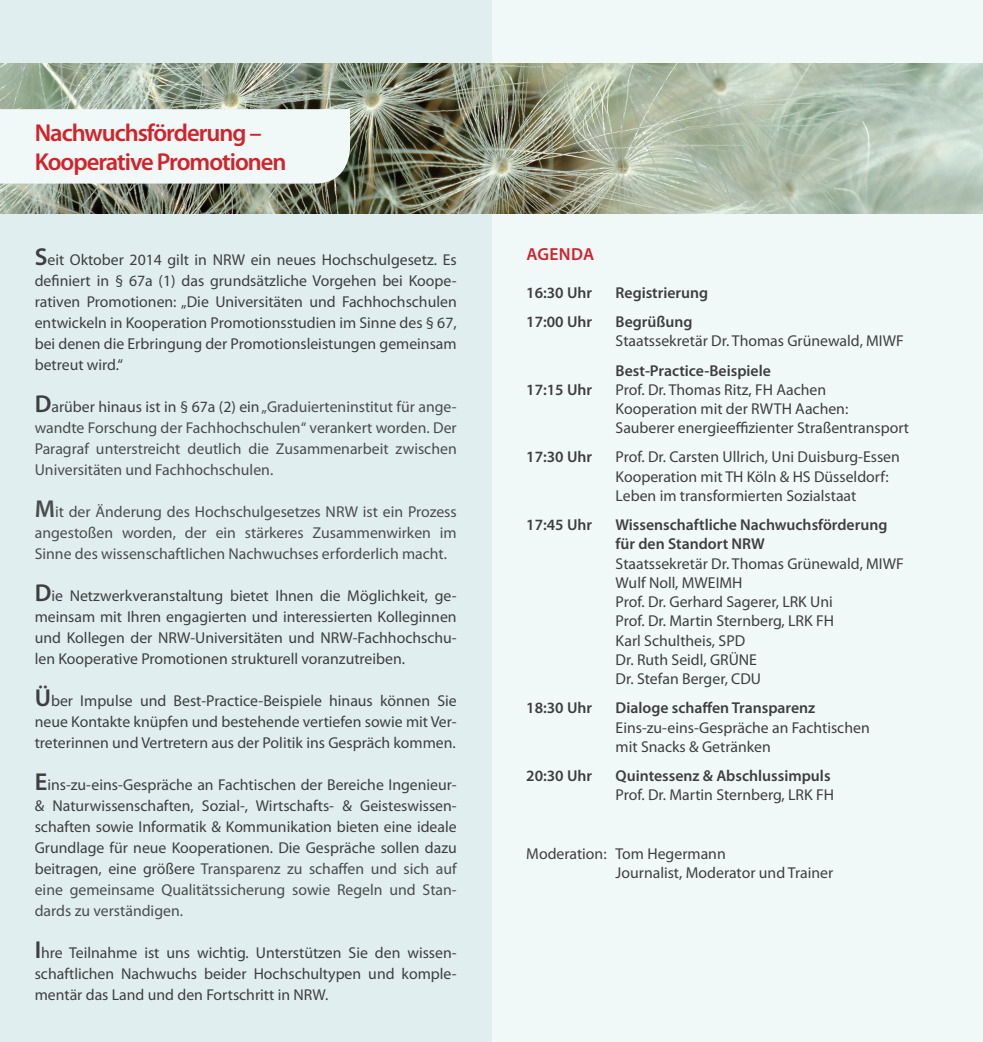
<style>
.page{position:relative;width:983px;height:1042px;background:#fff}
.page>*{position:absolute;margin:0;border:0;box-sizing:border-box;transform-origin:0 0}
.t1{font:600 24.5px/29.4px "Myriad Pro";letter-spacing:-.04em;color:#d1232a}
.t2{font:600 17.5px "Myriad Pro";letter-spacing:.02em;color:#d1232a}
.t3{font:15.75px/21px "Myriad Pro";color:#3e3e3f}
.t4{font:15.75px/21px "Myriad Pro";color:#4b4c4d;text-align:justify}
.t5{font:600 15.75px/19.2px "Myriad Pro";color:#3e3e3f}
.s1{font-weight:600;font-size:24.5px}
.s2{font-weight:600;font-size:24.5px;color:#3e3e3f}
.s3{color:#3e3e3f}
.s4{color:#4b4c4d}
</style>
<div class="page">
<div style="left:491px;top:0;width:491px;height:1042px;background:#f1f8f8"></div>
<div style="left:0;top:0;width:491px;height:1042px;background:#e0eef0"></div>
<img style="left:0;top:63px;width:982px;height:150px">
<div style="left:0;top:109px;width:350px;height:75px;background:#f1f8f8"></div>
<h1 class="t1" style="left:35px;top:118px;width:253px">Nachwuchsförderung –<br>Kooperative Promotionen</h1>
<p class="t3" style="left:35px;top:250px;width:423px;text-align:justify"><span class="s1">S</span>eit Oktober 2014 gilt in NRW ein neues Hochschulgesetz. Es definiert in § 67a (1) das grundsätzliche Vorgehen bei Koope&shy;rativen Promotionen: „Die Universitäten und Fachhochschulen entwickeln in Kooperation Promotionsstudien im Sinne des § 67, bei denen die Erbringung der Promotionsleistungen gemeinsam betreut wird.“</p>
<p class="t4" style="left:35px;top:397px;width:423px"><span class="s2">D</span><span class="s3">arüber hinaus ist in § 67a (2) ein</span> „Graduierteninstitut für ange&shy;wandte Forschung der Fachhochschulen“ verankert worden. Der Paragraf unterstreicht deutlich die Zusammenarbeit zwischen Universitäten und Fachhochschulen.</p>
<p class="t4" style="left:35px;top:502px;width:423px"><span class="s1">M</span>it der Änderung des Hochschulgesetzes NRW ist ein Prozess angestoßen worden, der ein stärkeres Zusammenwirken im Sinne des wissenschaftlichen Nachwuchses erforderlich macht.</p>
<p class="t3" style="left:35px;top:586px;width:423px;text-align:justify"><span class="s1">D</span>ie Netzwerkveranstaltung bietet Ihnen die Möglichkeit, ge&shy;meinsam mit Ihren engagierten und interessierten Kolleginnen und Kollegen der NRW-Universitäten und NRW-Fachhochschu&shy;len Kooperative Promotionen strukturell voranzutreiben.</p>
<p class="t3" style="left:35px;top:691px;width:423px;text-align:justify"><span class="s1">Ü</span>ber Impulse und Best-Practice-Beispiele hinaus können Sie neue Kontakte knüpfen und bestehende vertiefen sowie mit Ver&shy;treterinnen und Vertretern aus der Politik ins Gespräch kommen.</p>
<p class="t3" style="left:35px;top:775px;width:423px;text-align:justify"><span class="s1">E</span>ins-zu-eins-Gespräche an Fachtischen der Bereiche Ingenieur-&amp; Naturwissenschaften, Sozial-, Wirtschafts- &amp; Geisteswissen&shy;schaften sowie Informatik &amp; Kommunikation bieten eine ideale Grundlage für neue Kooperationen. Die Gespräche sollen dazu beitragen, eine größere <span class="s4">Transparenz zu schaffen und sich auf eine gemeinsame Qualitätssicherung sowie Regeln und Stan&shy;dards zu verständigen.</span></p>
<p class="t3" style="left:35px;top:943px;width:423px;text-align:justify"><span class="s1">I</span>hre Teilnahme ist uns wichtig. Unterstützen Sie den wissen&shy;schaftlichen Nachwuchs beider Hochschultypen und komple&shy;mentär das Land und den Fortschritt in NRW.</p>
<p class="t2" style="left:526px;top:244px;width:69px">AGENDA</p>
<p class="t5" style="left:526px;top:283px;width:67px">16:30 Uhr</p>
<p class="t5" style="left:615px;top:283px;width:94px">Registrierung</p>
<p class="t5" style="left:526px;top:312px;width:67px">17:00 Uhr</p>
<p class="t5" style="left:615px;top:312px;width:78px">Begrüßung</p>
<p class="t3" style="left:615px;top:331px;width:289px">Staatssekretär Dr. Thomas Grünewald, MIWF</p>
<p class="t5" style="left:615px;top:361px;width:157px">Best-Practice-Beispiele</p>
<p class="t5" style="left:526px;top:380px;width:67px">17:15 Uhr</p>
<p class="t3" style="left:615px;top:380px;width:295px;line-height:19.2px">Prof. Dr. Thomas Ritz, FH Aachen<br>Kooperation mit der RWTH Aachen:<br>Sauberer energieeffizienter Straßentransport</p>
<p class="t5" style="left:526px;top:448px;width:67px">17:30 Uhr</p>
<p class="t3" style="left:615px;top:448px;width:286px;line-height:19.2px">Prof. Dr. Carsten Ullrich, Uni Duisburg-Essen<br>Kooperation mit TH Köln &amp; HS Düsseldorf:<br>Leben im transformierten Sozialstaat</p>
<p class="t5" style="left:526px;top:515px;width:67px">17:45 Uhr</p>
<p class="t5" style="left:615px;top:515px;width:273px">Wissenschaftliche Nachwuchsförderung für den Standort NRW</p>
<p class="t3" style="left:615px;top:554px;width:289px;line-height:19.2px">Staatssekretär Dr. Thomas Grünewald, MIWF<br>Wulf Noll, MWEIMH<br>Prof. Dr. Gerhard Sagerer, LRK Uni<br>Prof. Dr. Martin Sternberg, LRK FH<br>Karl Schultheis, SPD<br>Dr. Ruth Seidl, GRÜNE<br>Dr. Stefan Berger, CDU</p>
<p class="t5" style="left:526px;top:698px;width:67px">18:30 Uhr</p>
<p class="t5" style="left:615px;top:698px;width:201px">Dialoge schaffen Transparenz</p>
<p class="t3" style="left:615px;top:718px;width:255px;line-height:19.2px">Eins-zu-eins-Gespräche an Fachtischen mit Snacks &amp; Getränken</p>
<p class="t5" style="left:526px;top:766px;width:67px">20:30 Uhr</p>
<p class="t5" style="left:615px;top:766px;width:216px">Quintessenz &amp; Abschlussimpuls</p>
<p class="t3" style="left:615px;top:785px;width:220px">Prof. Dr. Martin Sternberg, LRK FH</p>
<p class="t3" style="left:615px;top:844px;width:219px;line-height:19.2px;text-indent:-89px">Moderation: Tom Hegermann<br>Journalist, Moderator und Trainer</p>
</div>
